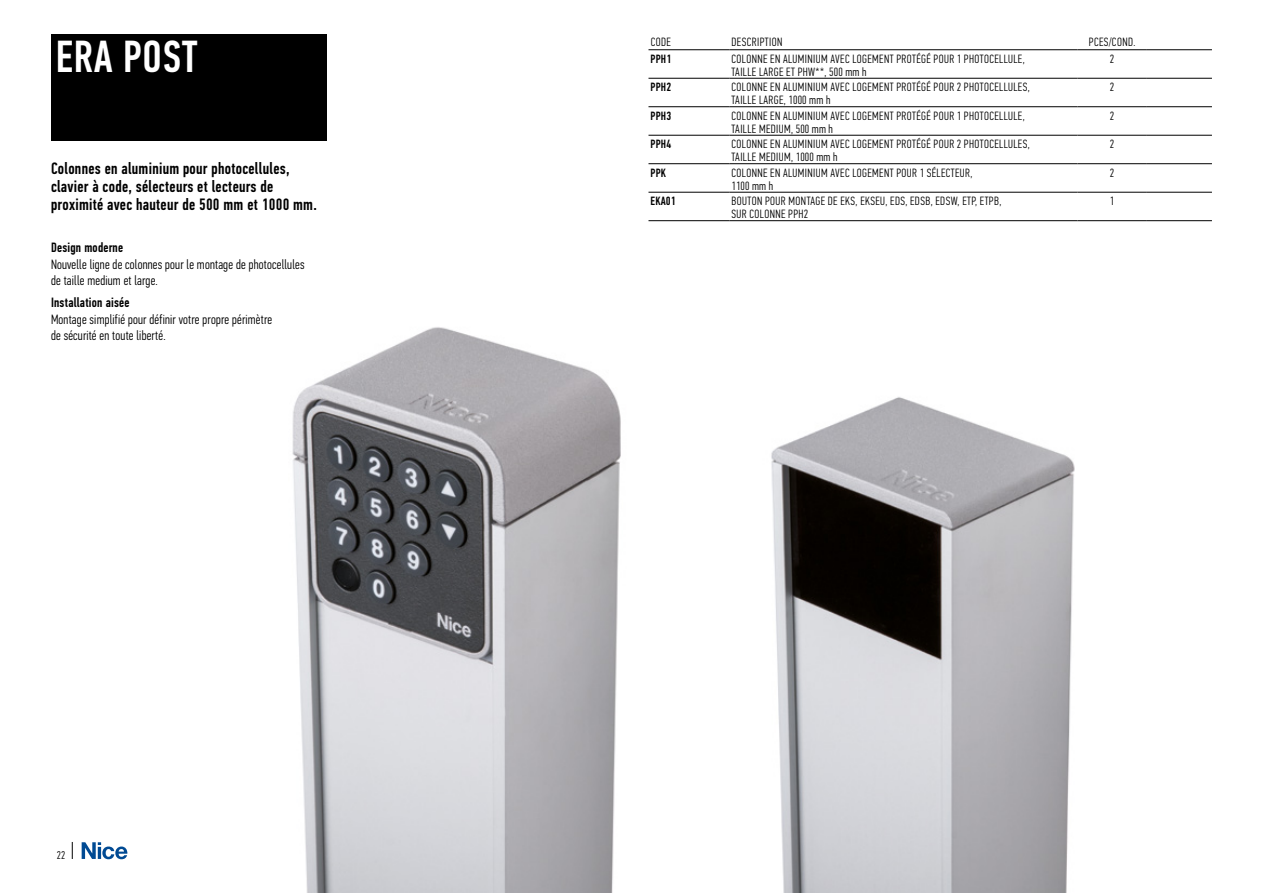
<style>
.page{position:relative;width:1263px;height:893px;background:#fff}
.page>*{position:absolute;margin:0;border:0;box-sizing:border-box;transform-origin:0 0}
.t1{font:500 45px "PF Din Text Comp Pro";letter-spacing:.02em;color:#fff}
.t2{font:500 16.5px/18px "PF Din Text Comp Pro";letter-spacing:.015em;color:#000}
.t3{font:300 13.5px/16.2px "PF Din Text Comp Pro";letter-spacing:.015em;color:#000}
.t4{font:500 13.5px "PF Din Text Comp Pro";letter-spacing:.015em;color:#000}
.t5{font:300 12px/12.8px "PF Din Text Comp Pro";letter-spacing:.035em;color:#000}
.t6{font:500 12px "PF Din Text Comp Pro";letter-spacing:.015em;color:#000}
.t7{font:300 11.25px "PF Din Text Comp Pro";color:#000}
</style>
<div class="page">
<div style="left:51px;top:34px;width:275px;height:106px;background:#000"></div>
<svg style="left:82px;top:842px;width:46px;height:17px"></svg>
<svg style="left:72px;top:842px;width:1px;height:17px"></svg>
<img style="left:292px;top:327px;width:329px;height:566px">
<img style="left:771px;top:397px;width:304px;height:496px">
<hr style="left:648px;top:220px;width:81px;height:1px;background:#000">
<hr style="left:729px;top:220px;width:348px;height:1px;background:#000">
<hr style="left:1077px;top:220px;width:70px;height:1px;background:#000">
<hr style="left:648px;top:106px;width:81px;height:1px;background:#000">
<hr style="left:648px;top:192px;width:81px;height:1px;background:#000">
<hr style="left:729px;top:106px;width:348px;height:1px;background:#000">
<hr style="left:1077px;top:106px;width:70px;height:1px;background:#000">
<hr style="left:729px;top:192px;width:348px;height:1px;background:#000">
<hr style="left:1077px;top:192px;width:70px;height:1px;background:#000">
<hr style="left:1147px;top:106px;width:65px;height:1px;background:#000">
<hr style="left:1147px;top:192px;width:65px;height:1px;background:#000">
<hr style="left:648px;top:163px;width:81px;height:1px;background:#000">
<hr style="left:648px;top:49px;width:81px;height:1px;background:#000">
<hr style="left:648px;top:78px;width:81px;height:1px;background:#000">
<hr style="left:648px;top:135px;width:81px;height:1px;background:#000">
<hr style="left:729px;top:163px;width:348px;height:1px;background:#000">
<hr style="left:729px;top:49px;width:348px;height:1px;background:#000">
<hr style="left:729px;top:78px;width:348px;height:1px;background:#000">
<hr style="left:729px;top:135px;width:348px;height:1px;background:#000">
<hr style="left:1077px;top:163px;width:70px;height:1px;background:#000">
<hr style="left:1077px;top:49px;width:70px;height:1px;background:#000">
<hr style="left:1077px;top:78px;width:70px;height:1px;background:#000">
<hr style="left:1077px;top:135px;width:70px;height:1px;background:#000">
<hr style="left:1147px;top:163px;width:65px;height:1px;background:#000">
<hr style="left:1147px;top:49px;width:65px;height:1px;background:#000">
<hr style="left:1147px;top:78px;width:65px;height:1px;background:#000">
<hr style="left:1147px;top:135px;width:65px;height:1px;background:#000">
<hr style="left:1147px;top:220px;width:65px;height:1px;background:#000">
<h1 class="t1" style="left:56px;top:30px;width:143px">ERA POST</h1>
<h2 class="t2" style="left:51px;top:160px;width:267px">Colonnes en aluminium pour photocellules, clavier à code, sélecteurs et lecteurs de proximité avec hauteur de 500 mm et 1000 mm.</h2>
<p class="t4" style="left:51px;top:240px;width:74px">Design moderne</p>
<p class="t3" style="left:51px;top:256px;width:255px">Nouvelle ligne de colonnes pour le montage de photocellules de taille medium et large.</p>
<p class="t4" style="left:51px;top:295px;width:80px">Installation aisée</p>
<p class="t3" style="left:51px;top:311px;width:223px">Montage simplifié pour définir votre propre périmètre de sécurité en toute liberté.</p>
<p class="t7" style="left:57px;top:849px;width:10px">22</p>
<p class="t5" style="left:651px;top:36px;width:22px">CODE</p>
<p class="t5" style="left:731px;top:36px;width:52px">DESCRIPTION</p>
<p class="t5" style="left:1089px;top:36px;width:48px">PCES/COND.</p>
<p class="t6" style="left:651px;top:52px;width:22px">PPH1</p>
<p class="t5" style="left:731px;top:53px;width:295px">COLONNE EN ALUMINIUM AVEC LOGEMENT PROTÉGÉ POUR 1 PHOTOCELLULE,<br>TAILLE LARGE ET PHW**, 500 mm h</p>
<p class="t5" style="left:1110px;top:53px;width:6px">2</p>
<p class="t6" style="left:651px;top:80px;width:22px">PPH2</p>
<p class="t5" style="left:731px;top:81px;width:300px">COLONNE EN ALUMINIUM AVEC LOGEMENT PROTÉGÉ POUR 2 PHOTOCELLULES,<br>TAILLE LARGE, 1000 mm h</p>
<p class="t5" style="left:1110px;top:81px;width:6px">2</p>
<p class="t6" style="left:651px;top:109px;width:22px">PPH3</p>
<p class="t5" style="left:731px;top:109px;width:295px">COLONNE EN ALUMINIUM AVEC LOGEMENT PROTÉGÉ POUR 1 PHOTOCELLULE,<br>TAILLE MEDIUM, 500 mm h</p>
<p class="t5" style="left:1110px;top:109px;width:6px">2</p>
<p class="t6" style="left:651px;top:137px;width:22px">PPH4</p>
<p class="t5" style="left:731px;top:138px;width:300px">COLONNE EN ALUMINIUM AVEC LOGEMENT PROTÉGÉ POUR 2 PHOTOCELLULES,<br>TAILLE MEDIUM, 1000 mm h</p>
<p class="t5" style="left:1110px;top:138px;width:6px">2</p>
<p class="t6" style="left:651px;top:166px;width:17px">PPK</p>
<p class="t5" style="left:731px;top:166px;width:243px">COLONNE EN ALUMINIUM AVEC LOGEMENT POUR 1 SÉLECTEUR,<br>1100 mm h</p>
<p class="t5" style="left:1110px;top:166px;width:6px">2</p>
<p class="t6" style="left:651px;top:194px;width:27px">EKA01</p>
<p class="t5" style="left:731px;top:195px;width:271px">BOUTON POUR MONTAGE DE EKS, EKSEU, EDS, EDSB, EDSW, ETP, ETPB,<br>SUR COLONNE PPH2</p>
<p class="t5" style="left:1110px;top:195px;width:6px">1</p>
</div>
